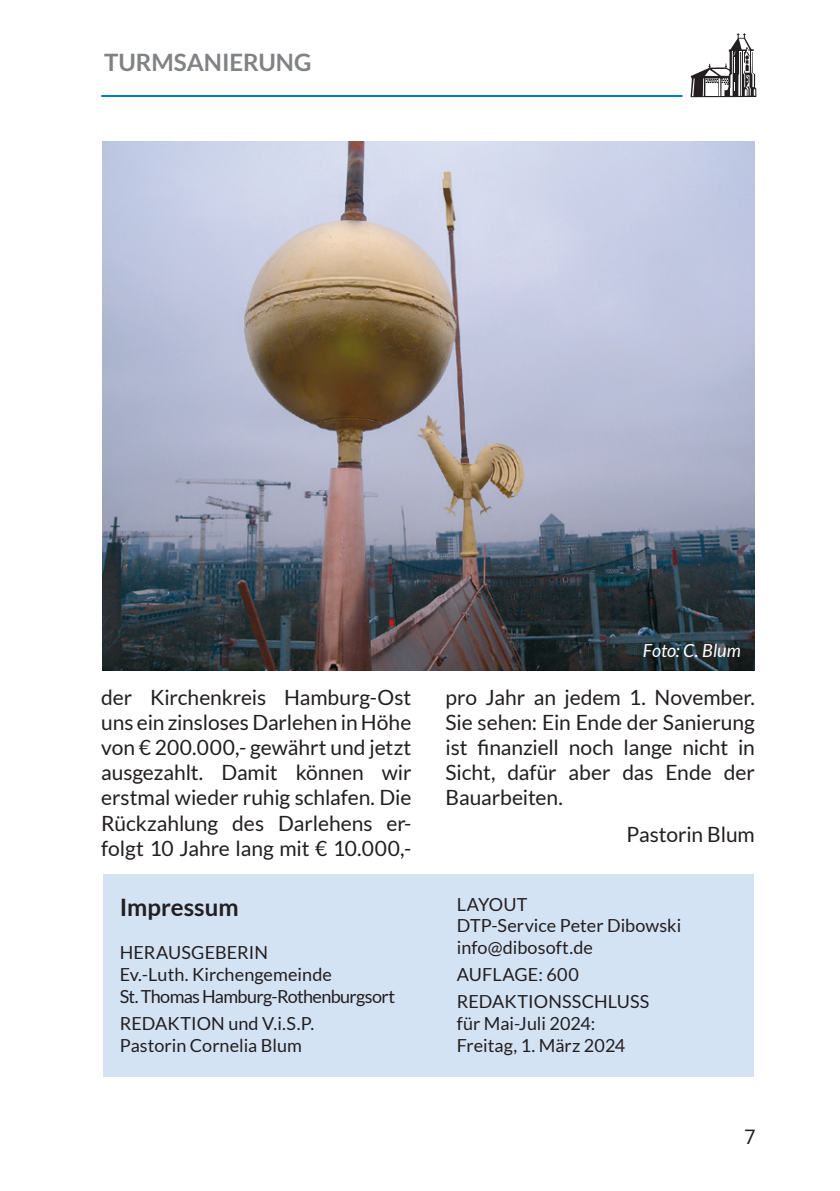
<style>
.page{position:relative;width:840px;height:1191px;background:#fff}
.page>*{position:absolute;margin:0;border:0;box-sizing:border-box;transform-origin:0 0}
.Titel_20p{font:700 24px "Lato";color:#808285}
.t1{font:700 24px "Lato";color:#231f20}
.Fließtext{font:21px/25.2px "Lato";letter-spacing:-.005em;color:#231f20;text-align:justify}
.t2{font:20px "Roboto";color:#231f20}
.Fließtext-2{font:18px/21.6px "Lato";color:#231f20}
.BU{font:italic 18px "Lato";color:#fff}
</style>
<div class="page">
<hr style="left:101px;top:95px;width:581px;height:2px;background:#007ec5">
<svg style="left:690px;top:33px;width:66px;height:64px"></svg>
<img style="left:102px;top:142px;width:652px;height:528px">
<div style="left:103px;top:874px;width:650px;height:202px;background:#d4e3f4"></div>
<p class="Titel_20p" style="left:104px;top:49px;width:209px">TURMSANIERUNG</p>
<p class="BU" style="left:642px;top:640px;width:99px">Foto: C. Blum</p>
<p class="Fließtext" style="left:101px;top:684px;width:311px">der Kirchenkreis Hamburg-Ost uns ein zinsloses Darlehen in Höhe von € 200.000,- gewährt und jetzt ausgezahlt. Damit können wir erstmal wieder ruhig schlafen. Die Rückzahlung des Darlehens er&shy;folgt 10 Jahre lang mit € 10.000,-</p>
<p class="Fließtext" style="left:445px;top:684px;width:311px">pro Jahr an jedem 1. November.<br>Sie sehen: Ein Ende der Sanierung ist finanziell noch lange nicht in Sicht, dafür aber das Ende der Bauarbeiten.</p>
<p class="Fließtext" style="left:626px;top:821px;width:130px">Pastorin Blum</p>
<p class="t1" style="left:120px;top:893px;width:120px">Impressum</p>
<p class="Fließtext-2" style="left:120px;top:942px;width:277px">HERAUSGEBERIN<br>Ev.-Luth. Kirchengemeinde<br>St. Thomas Hamburg-Rothenburgsort</p>
<p class="Fließtext-2" style="left:120px;top:1012px;width:196px">REDAKTION und V.i.S.P.<br>Pastorin Cornelia Blum</p>
<p class="Fließtext-2" style="left:456px;top:893px;width:226px">LAYOUT<br>DTP-Service Peter Dibowski info@dibosoft.de</p>
<p class="Fließtext-2" style="left:456px;top:961px;width:194px;line-height:27.2px">AUFLAGE: 600<br>REDAKTIONSSCHLUSS</p>
<p class="Fließtext-2" style="left:456px;top:1012px;width:170px">für Mai-Juli 2024:<br>Freitag, 1. März 2024</p>
<p class="t2" style="left:744px;top:1122px;width:13px">7</p>
</div>
